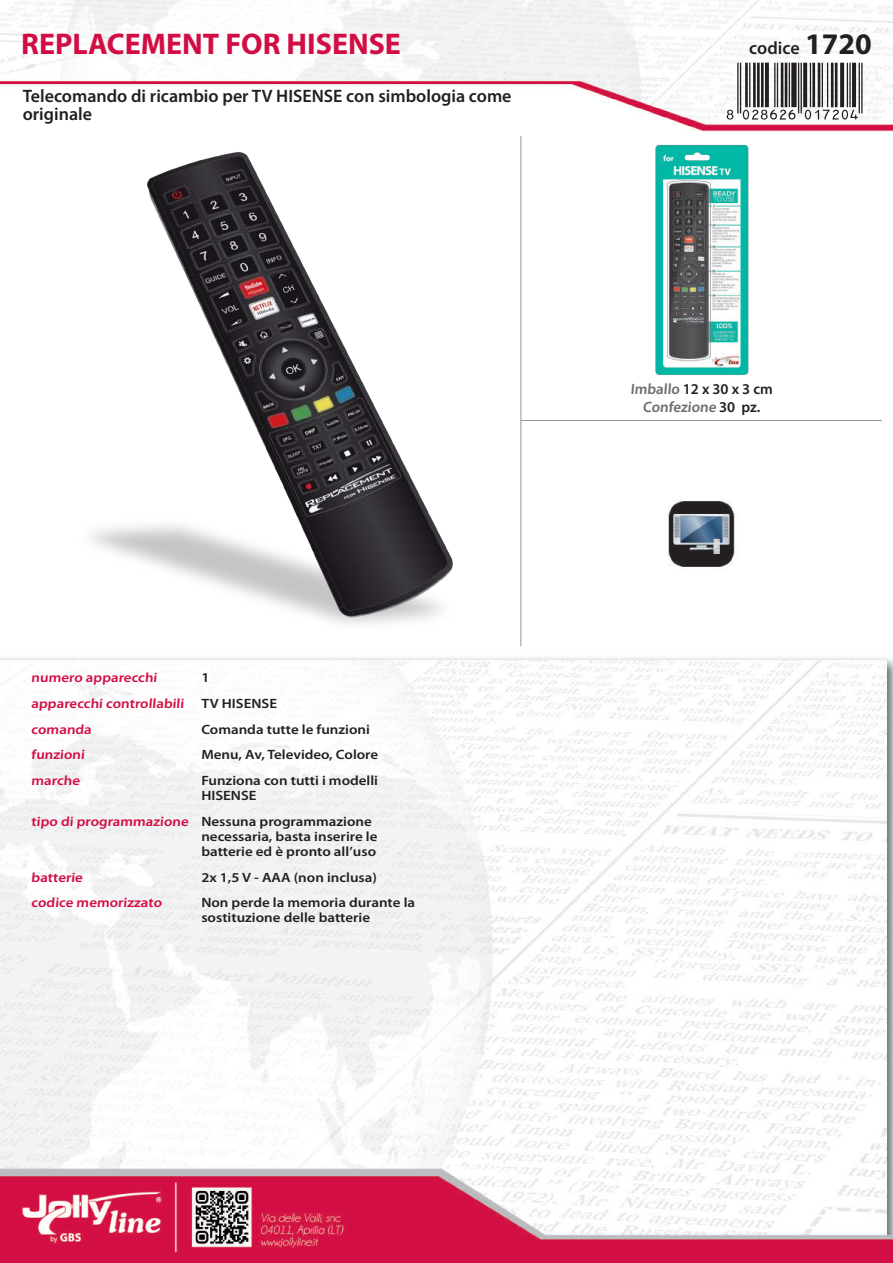
<style>
.page{position:relative;width:893px;height:1263px;background:#fff}
.page>*{position:absolute;margin:0;border:0;box-sizing:border-box;transform-origin:0 0}
.t1{font:700 30px "Myriad Pro";color:#d20d44}
.t2{font:600 18px/18px "Myriad Pro";color:#231f20}
.t3{font:600 15px/18px "Myriad Pro";color:#6c6d70;text-align:center}
.t4{font:600 13.5px/15px "Myriad Pro";color:#231f20;scale:1.11 1}
.t5{font:600 13.5px/25.8px "Myriad Pro";color:#d20d44;scale:1.11 1}
.s1{color:#231f20}
.s2{color:#d20d44}
.s3{font-weight:700;font-size:30px}
</style>
<div class="page">
<img style="left:0;top:0;width:893px;height:1263px">
<img style="left:68px;top:142px;width:395px;height:498px">
<img style="left:595px;top:427px;width:213px;height:213px">
<img style="left:655px;top:142px;width:93px;height:234px">
<hr style="left:521px;top:136px;width:1px;height:510px;background:#939598">
<hr style="left:520px;top:420px;width:362px;height:1px;background:#939598">
<svg style="left:727px;top:63px;width:135px;height:56px"></svg>
<h1 class="t1" style="left:21px;top:24px;width:381px">REPLACEMENT FOR HISENSE</h1>
<h2 class="t2" style="left:23px;top:86px;width:490px">Telecomando di ricambio per TV HISENSE con simbologia come originale</h2>
<p class="t5" style="left:31px;top:664px;width:116px">numero apparecchi</p>
<p class="t5" style="left:31px;top:664px;width:223px;text-indent:170px"><span class="s1">1 </span>apparecchi controllabili <span class="s1">TV HISENSE </span>comanda</p>
<p class="t4" style="left:201px;top:721px;width:153px">Comanda tutte le funzioni</p>
<p class="t5" style="left:31px;top:741px;width:51px">funzioni</p>
<p class="t4" style="left:201px;top:747px;width:161px">Menu, Av, Televideo, Colore</p>
<p class="t5" style="left:31px;top:767px;width:47px">marche</p>
<p class="t4" style="left:201px;top:773px;width:161px">Funziona con tutti i modelli<br>HISENSE</p>
<p class="t4" style="left:201px;top:813px;width:160px;text-indent:-170px"><span class="s2">tipo di programmazione</span> Nessuna programmazione necessaria, basta inserire le batterie ed è pronto all’uso</p>
<p class="t5" style="left:31px;top:864px;width:49px">batterie</p>
<p class="t4" style="left:201px;top:869px;width:160px">2x 1,5 V - AAA (non inclusa)</p>
<p class="t5" style="left:31px;top:890px;width:120px">codice memorizzato</p>
<p class="t4" style="left:201px;top:895px;width:194px">Non perde la memoria durante la sostituzione delle batterie</p>
<h2 class="t2" style="left:749px;top:38px;width:124px">codice <span class="s3">1720</span></h2>
<p class="t3" style="left:630px;top:379px;width:144px">Imballo <span class="s1">12 x 30 x 3 cm<br></span>Confezione <span class="s1">30 pz.</span></p>
</div>
